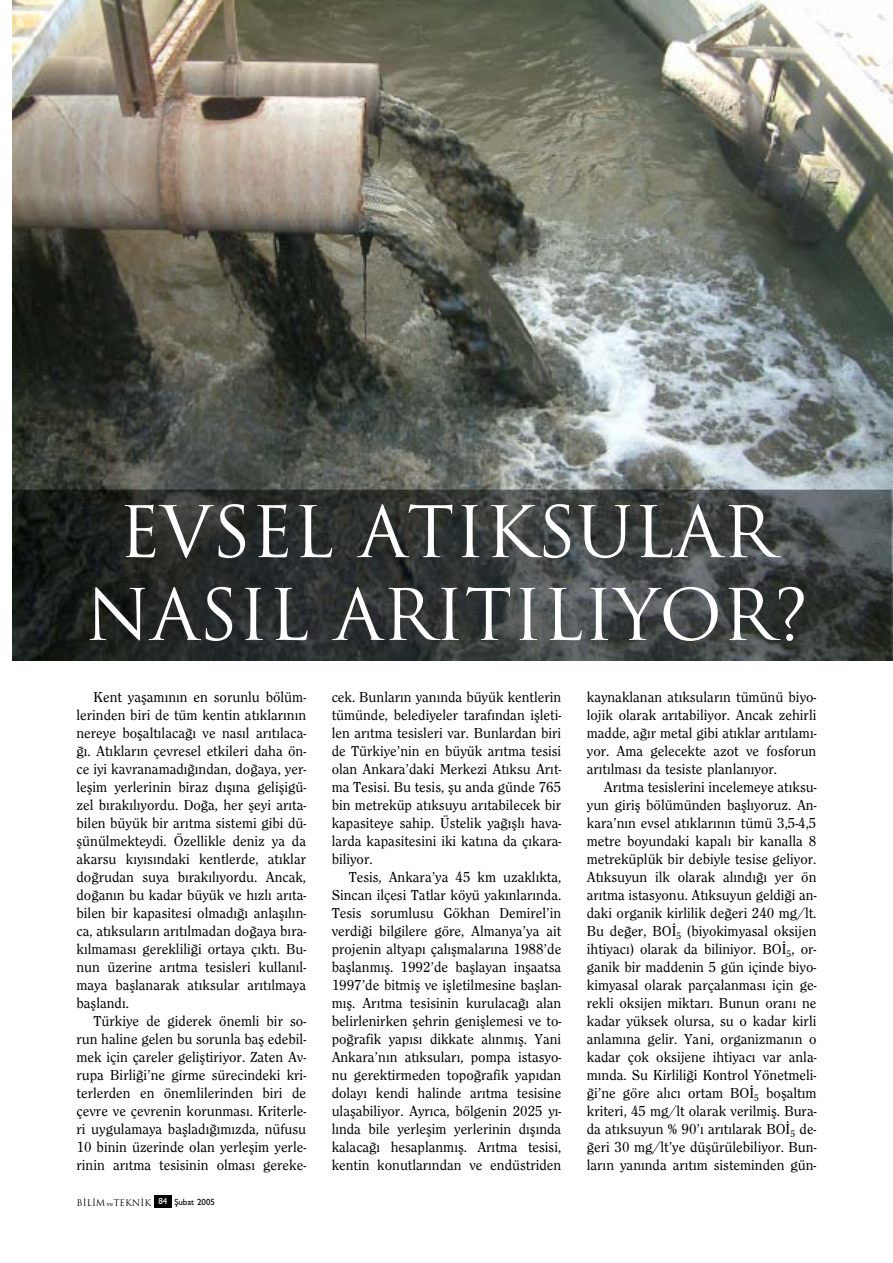
<style>
.page{position:relative;width:893px;height:1263px;background:#fff}
.page>*{position:absolute;margin:0;border:0;box-sizing:border-box;transform-origin:0 0}
.t1{font:69px/82.8px "Trajan";color:#fff;text-align:center}
.t2{font:500 15px/18px "Clearface";color:#000;text-align:justify}
.t3{font:9px "Trajan";color:#000}
.s1{font-family:"Bookman Old Style";font-size:6px}
.s2{font-family:"Gill Sans";font-weight:500}
</style>
<div class="page">
<div style="left:154px;top:1195px;width:17px;height:13px;background:#000"></div>
<img style="left:12px;top:0;width:881px;height:660px">
<h1 class="t1" style="left:85px;top:492px;width:724px">EVSEL ATIKSULAR<br>NASIL ARITILIYOR?</h1>
<p class="t2" style="left:77px;top:688px;width:231px;text-indent:17px">Kent yaflam›n›n en sorunlu bölüm&shy;lerinden biri de tüm kentin at›klar›n›n nereye boflalt›laca¤› ve nas›l ar›t›laca-¤›. At›klar›n çevresel etkileri daha ön&shy;ce iyi kavranamad›¤›ndan, do¤aya, yer&shy;leflim yerlerinin biraz d›fl›na gelifligü&shy;zel b›rak›l›yordu. Do¤a, her fleyi ar›ta&shy;bilen büyük bir ar›tma sistemi gibi dü&shy;flünülmekteydi. Özellikle deniz ya da akarsu k›y›s›ndaki kentlerde, at›klar do¤rudan suya b›rak›l›yordu. Ancak, do¤an›n bu kadar büyük ve h›zl› ar›ta&shy;bilen bir kapasitesi olmad›¤› anlafl›l›n&shy;ca, at›ksular›n ar›t›lmadan do¤aya b›ra&shy;k›lmamas› gereklili¤i ortaya ç›kt›. Bu&shy;nun üzerine ar›tma tesisleri kullan›l&shy;maya bafllanarak at›ksular ar›t›lmaya baflland›.</p>
<p class="t2" style="left:77px;top:1012px;width:231px;text-indent:17px">Türkiye de giderek önemli bir so&shy;run haline gelen bu sorunla bafl edebil&shy;mek için çareler gelifltiriyor. Zaten Av&shy;rupa Birli¤i’ne girme sürecindeki kri&shy;terlerden en önemlilerinden biri de çevre ve çevrenin korunmas›. Kriterle&shy;ri uygulamaya bafllad›¤›m›zda, nüfusu 10 binin üzerinde olan yerleflim yerle&shy;rinin ar›tma tesisinin olmas› gereke-</p>
<p class="t3" style="left:77px;top:1197px;width:140px">B‹L‹M <span class="s1">ve</span>TEKN‹K <sup>84</sup> <span class="s2">fiubat 2005</span></p>
<p class="t2" style="left:332px;top:688px;width:231px">cek. Bunlar›n yan›nda büyük kentlerin tümünde, belediyeler taraf›ndan iflleti&shy;len ar›tma tesisleri var. Bunlardan biri de Türkiye’nin en büyük ar›tma tesisi olan Ankara’daki Merkezi At›ksu Ar›t&shy;ma Tesisi. Bu tesis, flu anda günde 765 bin metreküp at›ksuyu ar›tabilecek bir kapasiteye sahip. Üstelik ya¤›fll› hava&shy;larda kapasitesini iki kat›na da ç›kara&shy;biliyor.</p>
<p class="t2" style="left:332px;top:868px;width:231px;text-indent:17px">Tesis, Ankara’ya 45 km uzakl›kta, Sincan ilçesi Tatlar köyü yak›nlar›nda.<br>Tesis sorumlusu Gökhan Demirel’in verdi¤i bilgilere göre, Almanya’ya ait projenin altyap› çal›flmalar›na 1988’de bafllanm›fl. 1992’de bafllayan inflaatsa 1997’de bitmifl ve iflletilmesine bafllan&shy;m›fl. Ar›tma tesisinin kurulaca¤› alan belirlenirken flehrin genifllemesi ve to&shy;po¤rafik yap›s› dikkate al›nm›fl. Yani Ankara’n›n at›ksular›, pompa istasyo&shy;nu gerektirmeden topo¤rafik yap›dan dolay› kendi halinde ar›tma tesisine ulaflabiliyor. Ayr›ca, bölgenin 2025 y›- l›nda bile yerleflim yerlerinin d›fl›nda kalaca¤› hesaplanm›fl. Ar›tma tesisi, kentin konutlar›ndan ve endüstriden</p>
<p class="t2" style="left:587px;top:688px;width:231px">kaynaklanan at›ksular›n tümünü biyo&shy;lojik olarak ar›tabiliyor. Ancak zehirli madde, a¤›r metal gibi at›klar ar›t›lam›- yor. Ama gelecekte azot ve fosforun ar›t›lmas› da tesiste planlan›yor.</p>
<p class="t2" style="left:587px;top:778px;width:231px;text-indent:17px">Ar›tma tesislerini incelemeye at›ksu&shy;yun girifl bölümünden bafll›yoruz. An&shy;kara’n›n evsel at›klar›n›n tümü 3,5-4,5 metre boyundaki kapal› bir kanalla 8 metreküplük bir debiyle tesise geliyor.<br>At›ksuyun ilk olarak al›nd›¤› yer ön ar›tma istasyonu. At›ksuyun geldi¤i an&shy;daki organik kirlilik de¤eri 240 mg/lt.<br>Bu de¤er, BO‹<sub>5</sub> (biyokimyasal oksijen ihtiyac›) olarak da biliniyor. BO‹<sub>5</sub>, or&shy;ganik bir maddenin 5 gün içinde biyo&shy;kimyasal olarak parçalanmas› için ge&shy;rekli oksijen miktar›. Bunun oran› ne kadar yüksek olursa, su o kadar kirli anlam›na gelir. Yani, organizman›n o kadar çok oksijene ihtiyac› var anla&shy;m›nda. Su Kirlili¤i Kontrol Yönetmeli-¤i’ne göre al›c› ortam BO‹<sub>5</sub> boflalt›m kriteri, 45 mg/lt olarak verilmifl. Bura&shy;da at›ksuyun % 90’› ar›t›larak BO‹<sub>5</sub> de-¤eri 30 mg/lt’ye düflürülebiliyor. Bun&shy;lar›n yan›nda ar›t›m sisteminden gün-</p>
</div>
